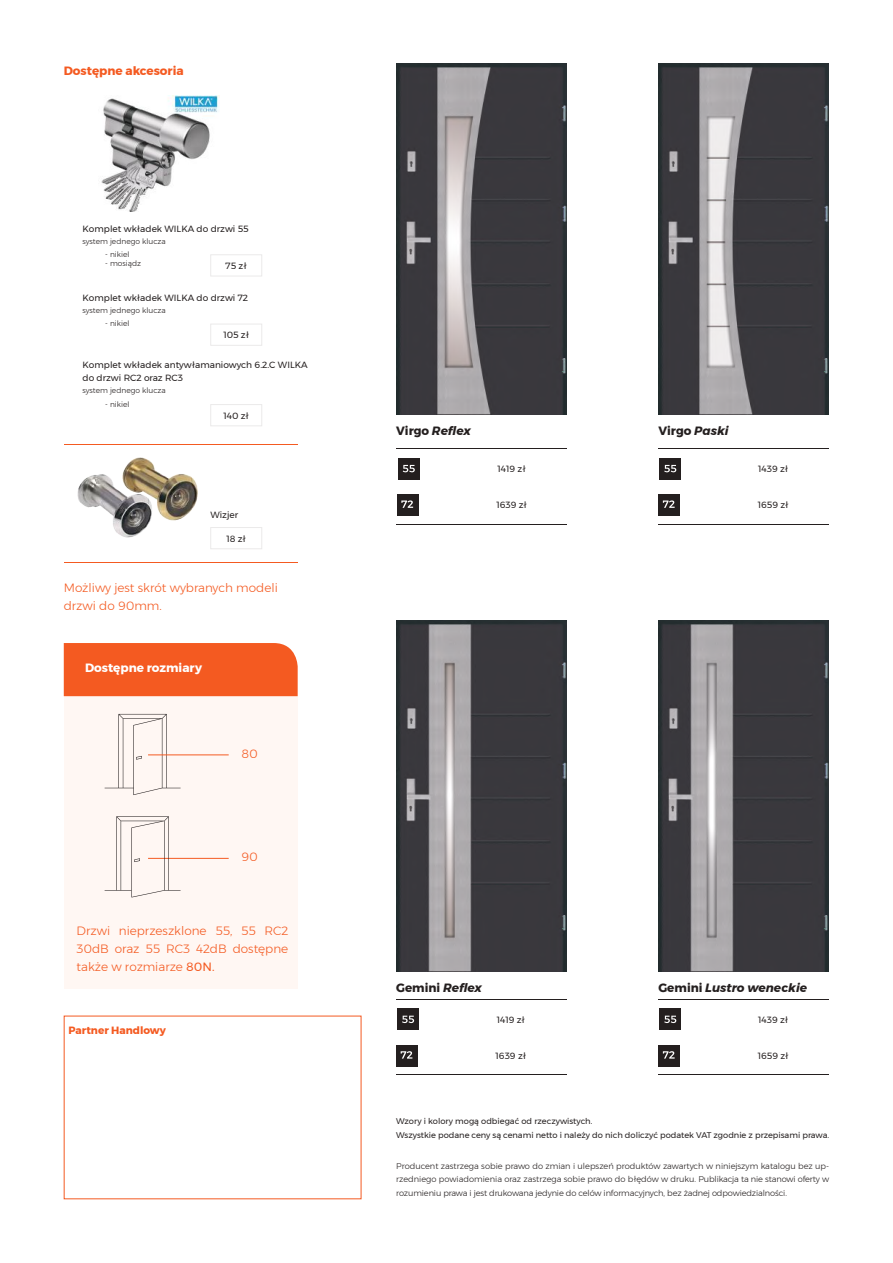
<style>
.page{position:relative;width:893px;height:1263px;background:#fff}
.page>*{position:absolute;margin:0;border:0;box-sizing:border-box;transform-origin:0 0}
.t1{font:300 12px/18px "Montserrat";color:#f45a21}
.t2{font:italic 700 12px "Montserrat";color:#241f1f}
.t3{font:700 12px "Montserrat";color:#241f1f}
.t4{font:700 12px "Montserrat";color:#f45a21}
.t5{font:700 12px "Montserrat";color:#fff}
.t6{font:700 10.5px "Montserrat";color:#f45a21}
.t7{font:9px/13.5px "Montserrat";color:#241f1f}
.t8{font:300 8.25px/13.5px "Montserrat";letter-spacing:-.015em;color:#241f1f;text-align:justify}
.t9{font:8.25px/13.5px "Montserrat";color:#241f1f}
.t10{font:300 7.5px "Montserrat";color:#241f1f}
.s1{font-weight:400}
.s2{font-style:normal}
.s3{font-style:italic}
</style>
<div class="page">
<img style="left:396px;top:64px;width:170px;height:351px">
<img style="left:658px;top:64px;width:170px;height:351px">
<img style="left:396px;top:621px;width:170px;height:351px">
<img style="left:658px;top:621px;width:170px;height:351px">
<img style="left:127px;top:457px;width:70px;height:64px">
<img style="left:78px;top:465px;width:74px;height:73px">
<hr style="left:64px;top:444px;width:234px;height:1px;background:#f45a21">
<img style="left:101px;top:95px;width:118px;height:117px">
<div style="left:210px;top:254px;width:52px;height:22px;border:1px solid #ebeaea"></div>
<div style="left:210px;top:324px;width:52px;height:22px;border:1px solid #ebeaea"></div>
<hr style="left:64px;top:562px;width:234px;height:1px;background:#f45a21">
<div style="left:210px;top:527px;width:52px;height:22px;border:1px solid #ebeaea"></div>
<div style="left:210px;top:404px;width:52px;height:22px;border:1px solid #ebeaea"></div>
<div style="left:64px;top:662px;width:234px;height:327px;background:#fff7f3"></div>
<div style="left:64px;top:643px;width:234px;height:53px;background:#f45a21"></div>
<svg style="left:105px;top:714px;width:76px;height:81px"></svg>
<hr style="left:148px;top:858px;width:81px;height:1px;background:#f45a21">
<hr style="left:148px;top:754px;width:81px;height:1px;background:#f45a21">
<svg style="left:105px;top:816px;width:76px;height:81px"></svg>
<hr style="left:397px;top:449px;width:170px;height:1px;background:#241f1f">
<div style="left:398px;top:458px;width:21px;height:21px;background:#241f1f"></div>
<svg style="left:403px;top:465px;width:12px;height:7px"></svg>
<div style="left:397px;top:494px;width:21px;height:21px;background:#241f1f"></div>
<svg style="left:401px;top:500px;width:12px;height:8px"></svg>
<hr style="left:397px;top:524px;width:170px;height:1px;background:#241f1f">
<hr style="left:658px;top:449px;width:170px;height:1px;background:#241f1f">
<div style="left:660px;top:458px;width:21px;height:21px;background:#241f1f"></div>
<svg style="left:664px;top:465px;width:12px;height:7px"></svg>
<div style="left:658px;top:494px;width:22px;height:21px;background:#241f1f"></div>
<svg style="left:663px;top:500px;width:12px;height:8px"></svg>
<hr style="left:658px;top:524px;width:170px;height:1px;background:#241f1f">
<hr style="left:396px;top:999px;width:170px;height:1px;background:#241f1f">
<div style="left:397px;top:1009px;width:22px;height:21px;background:#241f1f"></div>
<svg style="left:402px;top:1016px;width:12px;height:7px"></svg>
<div style="left:396px;top:1045px;width:21px;height:21px;background:#241f1f"></div>
<svg style="left:401px;top:1051px;width:11px;height:7px"></svg>
<hr style="left:396px;top:1074px;width:170px;height:1px;background:#241f1f">
<hr style="left:658px;top:999px;width:170px;height:1px;background:#241f1f">
<div style="left:660px;top:1009px;width:21px;height:21px;background:#241f1f"></div>
<svg style="left:664px;top:1016px;width:12px;height:7px"></svg>
<div style="left:658px;top:1045px;width:22px;height:21px;background:#241f1f"></div>
<svg style="left:663px;top:1051px;width:12px;height:7px"></svg>
<hr style="left:658px;top:1074px;width:170px;height:1px;background:#241f1f">
<h1 class="t4" style="left:64px;top:62px;width:121px">Dostępne akcesoria</h1>
<p class="t7" style="left:83px;top:222px;width:168px">Komplet wkładek WILKA do drzwi 55</p>
<p class="t10" style="left:83px;top:235px;width:85px">system jednego klucza</p>
<p class="t7" style="left:226px;top:259px;width:23px">75 zł</p>
<p class="t7" style="left:83px;top:291px;width:167px">Komplet wkładek WILKA do drzwi 72</p>
<p class="t10" style="left:83px;top:305px;width:85px">system jednego klucza</p>
<p class="t7" style="left:223px;top:328px;width:27px">105 zł</p>
<p class="t10" style="left:105px;top:249px;width:26px">- nikiel</p>
<p class="t10" style="left:105px;top:258px;width:37px">- mosiądz</p>
<p class="t10" style="left:105px;top:318px;width:26px">- nikiel</p>
<p class="t7" style="left:83px;top:358px;width:227px">Komplet wkładek antywłamaniowych 6.2.C WILKA do drzwi RC2 oraz RC3</p>
<p class="t10" style="left:83px;top:385px;width:85px">system jednego klucza</p>
<p class="t10" style="left:105px;top:399px;width:26px">- nikiel</p>
<p class="t7" style="left:223px;top:409px;width:27px">140 zł</p>
<p class="t7" style="left:210px;top:508px;width:29px">Wizjer</p>
<p class="t7" style="left:226px;top:532px;width:21px">18 zł</p>
<h1 class="t1" style="left:64px;top:579px;width:216px">Możliwy jest skrót wybranych modeli drzwi do 90mm.</h1>
<h1 class="t5" style="left:85px;top:658px;width:118px">Dostępne rozmiary</h1>
<h1 class="t1" style="left:241px;top:744px;width:18px">80</h1>
<h1 class="t1" style="left:241px;top:847px;width:18px">90</h1>
<h1 class="t1" style="left:77px;top:921px;width:213px;text-align:justify">Drzwi nieprzeszklone 55, 55 RC2<br>30dB oraz 55 RC3 42dB dostępne także w rozmiarze <span class="s1">80N.</span></h1>
<p class="t6" style="left:68px;top:1022px;width:99px">Partner Handlowy</p>
<h1 class="t2" style="left:396px;top:421px;width:76px"><span class="s2">Virgo</span> Reflex</h1>
<h1 class="t3" style="left:658px;top:421px;width:72px">Virgo <span class="s3">Paski</span></h1>
<p class="t7" style="left:498px;top:462px;width:30px">1419 zł</p>
<p class="t7" style="left:496px;top:498px;width:32px">1639 zł</p>
<p class="t7" style="left:758px;top:462px;width:32px">1439 zł</p>
<p class="t7" style="left:758px;top:498px;width:32px">1659 zł</p>
<h1 class="t3" style="left:396px;top:978px;width:87px">Gemini <span class="s3">Reflex</span></h1>
<h1 class="t2" style="left:658px;top:978px;width:150px"><span class="s2">Gemini</span> Lustro weneckie</h1>
<p class="t7" style="left:497px;top:1013px;width:30px">1419 zł</p>
<p class="t7" style="left:496px;top:1049px;width:32px">1639 zł</p>
<p class="t7" style="left:758px;top:1013px;width:32px">1439 zł</p>
<p class="t7" style="left:758px;top:1049px;width:32px">1659 zł</p>
<p class="t9" style="left:396px;top:1114px;width:434px">Wzory i kolory mogą odbiegać od rzeczywistych.<br>Wszystkie podane ceny są cenami netto i należy do nich doliczyć podatek VAT zgodnie z przepisami prawa.</p>
<p class="t8" style="left:396px;top:1159px;width:434px">Producent zastrzega sobie prawo do zmian i ulepszeń produktów zawartych w niniejszym katalogu bez up&shy;rzedniego powiadomienia oraz zastrzega sobie prawo do błędów w druku. Publikacja ta nie stanowi oferty w rozumieniu prawa i jest drukowana jedynie do celów informacyjnych, bez żadnej odpowiedzialności.</p>
</div>
